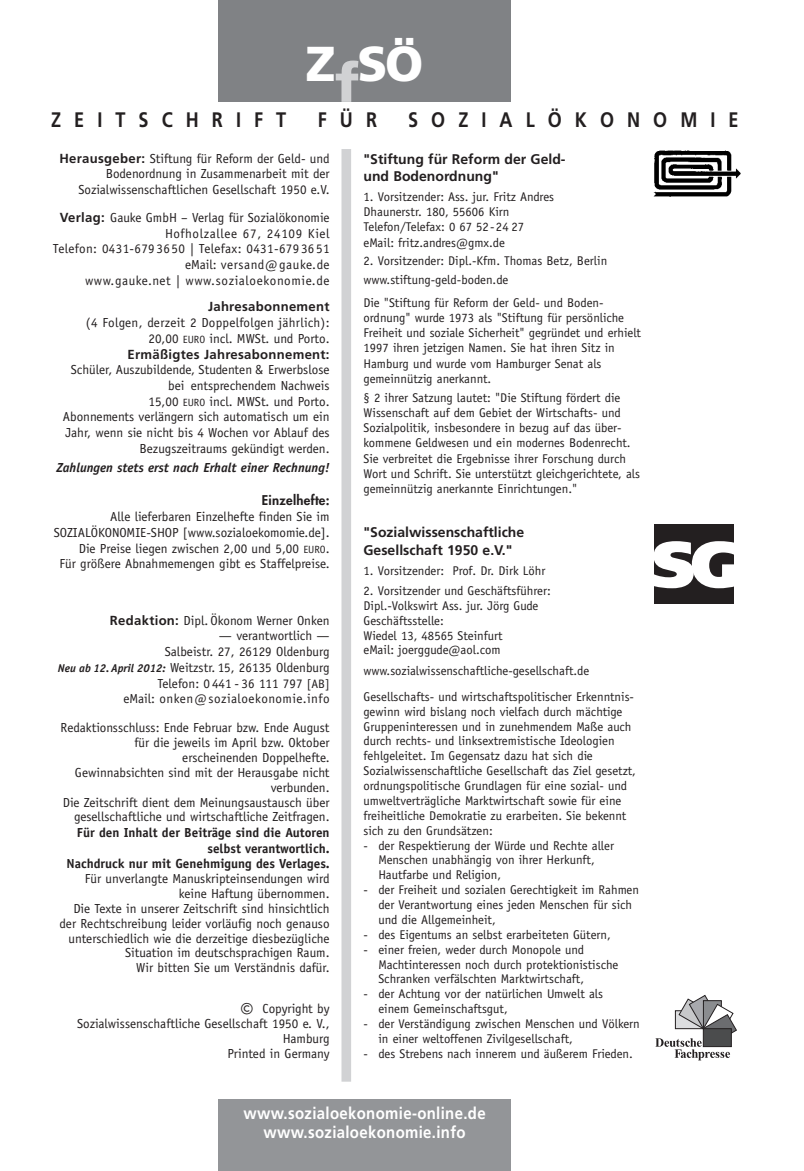
<style>
.page{position:relative;width:804px;height:1171px;background:#fff}
.page>*{position:absolute;margin:0;border:0;box-sizing:border-box;transform-origin:0 0}
.t1{font:900 54.25px "Frutiger";color:#d1d2d4}
.t2{font:900 49px "Frutiger";color:#fff}
.t3{font:24.5px "Officina Sans";color:#231f20}
.t4{font:700 21px "Frutiger";letter-spacing:.725em;color:#231f20;scale:.86 1}
.t5{font:700 16.62px/19.2px "Frutiger";letter-spacing:.02em;color:#fff;text-align:center;scale:.9 1}
.t6{font:700 14px/17.5px "Frutiger";color:#231f20}
.t7{font:13.12px/14.9px "Officina Sans";color:#231f20;text-align:right}
.t8{font:13.12px/15.8px "Officina Sans";letter-spacing:.025em;color:#231f20;text-align:right}
.t9{font:700 13.12px/15.6px "Officina Sans";color:#231f20;text-align:right}
.t10{font:13.12px/15.4px "Officina Sans";letter-spacing:.02em;color:#231f20;text-align:right}
.t11{font:700 13.12px "Frutiger";letter-spacing:.02em;color:#231f20}
.t12{font:italic 700 13.12px "Officina Sans";color:#231f20}
.t13{font:800 13.12px "Futura";letter-spacing:.025em;color:#231f20}
.t14{font:12.6px/14.9px "Officina Sans";color:#231f20}
.s1{font-family:"Frutiger";font-weight:700}
.s2{font-size:10.5px}
.s3{font-weight:700;font-style:italic;font-size:11.38px}
.s4{font-size:12.25px}
</style>
<div class="page">
<div style="left:218px;top:0;width:293px;height:102px;background:#808285"></div>
<div style="left:218px;top:1099px;width:293px;height:72px;background:#939598"></div>
<div style="left:341px;top:149px;width:10px;height:932px;background:#d1d2d4"></div>
<img style="left:653px;top:150px;width:88px;height:47px">
<svg style="left:655px;top:995px;width:81px;height:65px"></svg>
<div style="left:654px;top:524px;width:80px;height:80px;background:#231f20"></div>
<svg style="left:654px;top:541px;width:80px;height:47px"></svg>
<h2 class="t2" style="left:306px;top:44px;width:119px">Z SÖ</h2>
<h1 class="t1" style="left:335px;top:61px;width:26px">f</h1>
<h3 class="t4" style="left:51px;top:112px;width:275px">ZEITSCHRIFT</h3>
<h3 class="t4" style="left:318px;top:112px;width:70px">FÜR</h3>
<h3 class="t4" style="left:408px;top:112px;width:385px">SOZIALÖKONOMIE</h3>
<p class="t6" style="left:363px;top:151px;width:203px">"Stiftung für Reform der Geld&shy;und Bodenordnung"</p>
<p class="t14" style="left:363px;top:190px;width:192px">1. Vorsitzender: Ass. jur. Fritz Andres<br>Dhaunerstr. 180, 55606 Kirn<br>Telefon/Telefax: 0 67 52-24 27 eMail: fritz.andres@gmx.de</p>
<p class="t14" style="left:363px;top:253px;width:245px;line-height:18.9px">2. Vorsitzender: Dipl.-Kfm. Thomas Betz, Berlin www.stiftung-geld-boden.de</p>
<p class="t14" style="left:363px;top:296px;width:279px">Die "Stiftung für Reform der Geld- und Boden&shy;ordnung" wurde 1973 als "Stiftung für persönliche Freiheit und soziale Sicherheit" gegründet und erhielt 1997 ihren jetzigen Namen. Sie hat ihren Sitz in Hamburg und wurde vom Hamburger Senat als gemeinnützig anerkannt.</p>
<p class="t14" style="left:363px;top:391px;width:278px">§ 2 ihrer Satzung lautet: "Die Stiftung fördert die Wissenschaft auf dem Gebiet der Wirtschafts- und Sozialpolitik, insbesondere in bezug auf das über&shy;kommene Geldwesen und ein mo dernes Bodenrecht.<br>Sie verbreitet die Ergebnisse ihrer Forschung durch Wort und Schrift. Sie unterstützt gleichgerichtete, als ge meinnützig anerkannte Einrichtungen."</p>
<p class="t6" style="left:363px;top:525px;width:162px">"Sozialwissenschaftliche<br>Gesellschaft 1950 e.V."</p>
<p class="t14" style="left:363px;top:564px;width:183px">1. Vorsitzender: Prof. Dr. Dirk Löhr</p>
<p class="t14" style="left:363px;top:584px;width:189px">2. Vorsitzender und Geschäftsführer:<br>Dipl.-Volkswirt Ass. jur. Jörg Gude<br>Geschäftsstelle:<br>Wiedel 13, 48565 Steinfurt<br>eMail: joerggude@aol.com</p>
<p class="t14" style="left:363px;top:659px;width:272px;line-height:25.4px">www.sozialwissenschaftliche-gesellschaft.de<br>Gesellschafts- und wirtschaftspolitischer Erkenntnis-</p>
<p class="t14" style="left:363px;top:705px;width:274px">gewinn wird bislang noch vielfach durch mächtige Gruppeninteressen und in zunehmendem Maße auch durch rechts- und linksextremistische Ideologien fehlgeleitet. Im Gegensatz dazu hat sich die Sozialwissenschaftliche Gesellschaft das Ziel gesetzt, ordnungspolitische Grundlagen für eine sozial- und umweltverträgliche Marktwirtschaft sowie für eine freiheitliche Demokratie zu erarbeiten. Sie bekennt sich zu den Grundsätzen:</p>
<p class="t14" style="left:378px;top:839px;width:237px;text-indent:-15px">- der Respektierung der Würde und Rechte aller<br>Menschen unabhängig von ihrer Herkunft,<br>Hautfarbe und Religion,</p>
<p class="t14" style="left:378px;top:883px;width:262px;text-indent:-15px">- der Freiheit und sozialen Gerechtigkeit im Rahmen der Verantwortung eines jeden Menschen für sich und die Allgemeinheit,</p>
<p class="t14" style="left:363px;top:928px;width:249px">- des Eigentums an selbst erarbeiteten Gütern,</p>
<p class="t14" style="left:378px;top:943px;width:241px;text-indent:-15px">- einer freien, weder durch Monopole und<br>Machtinteressen noch durch protektionistische<br>Schranken verfälschten Marktwirtschaft,</p>
<p class="t14" style="left:378px;top:987px;width:226px;text-indent:-15px">- der Achtung vor der natürlichen Umwelt als einem Gemeinschaftsgut,</p>
<p class="t14" style="left:378px;top:1017px;width:263px;text-indent:-15px">- der Verständigung zwischen Menschen und Völkern in einer weltoffenen Zivilgesellschaft,</p>
<p class="t14" style="left:363px;top:1047px;width:271px">- des Strebens nach innerem und äußerem Frieden.</p>
<p class="t7" style="left:59px;top:152px;width:272px;line-height:15.6px"><span class="s1">Herausgeber:</span> Stiftung für Reform der Geld- und<br>Bodenordnung in Zusammenarbeit mit der<br>Sozialwissenschaftlichen Gesellschaft 1950 e.V.</p>
<p class="t8" style="left:53px;top:210px;width:278px"><span class="s1">Verlag:</span> Gauke GmbH – Verlag für Sozialökonomie Hofholzallee 67, 24109 Kiel<br>Telefon: 0431-6793650 | Telefax: 0431-6793651 eMail: versand@gauke.de<br>www.gauke.net | www.sozialoekonomie.de</p>
<p class="t11" style="left:208px;top:301px;width:123px">Jahresabonnement</p>
<p class="t10" style="left:86px;top:316px;width:245px">(4 Folgen, derzeit 2 Doppelfolgen jährlich):<br>20,00 <span class="s2">EURO</span> incl. MWSt. und Porto.</p>
<p class="t11" style="left:128px;top:349px;width:203px">Ermäßigtes Jahresabonnement:</p>
<p class="t7" style="left:63px;top:363px;width:268px;line-height:15.8px">Schüler, Auszu bildende, Studenten &amp; Erwerbslose bei entsprechendem Nachweis<br>15,00 <span class="s2">EURO</span> incl. MWSt. und Porto.<br>Abonnements verlängern sich automatisch um ein Jahr, wenn sie nicht bis 4 Wochen vor Ablauf des Bezugszeitraums gekündigt werden.</p>
<p class="t12" style="left:56px;top:463px;width:275px">Zahlungen stets erst nach Erhalt einer Rechnung!</p>
<p class="t13" style="left:262px;top:494px;width:69px">Einzelhefte:</p>
<p class="t7" style="left:54px;top:510px;width:277px;line-height:15.8px">Alle lieferbaren Einzelhefte finden Sie im SOZIALÖKONOMIE-SHOP [www.sozialoekomomie.de].<br>Die Preise liegen zwischen 2,00 und 5,00 <span class="s2">EURO</span>.<br>Für größere Abnahmemengen gibt es Staffelpreise.</p>
<p class="t7" style="left:110px;top:614px;width:221px"><span class="s1">Redaktion:</span> Dipl. Ökonom Werner Onken</p>
<p class="t7" style="left:58px;top:629px;width:273px;line-height:15.8px">— verantwortlich —<br>Salbeistr. 27, 26129 Oldenburg<br><span class="s3">Neu ab 12. April 2012:</span> Weitzstr. 15, 26135 Oldenburg Telefon: 0 441 - 36 111 797 <span class="s4">[AB]<br></span>eMail: onken@sozialoekonomie.info</p>
<p class="t7" style="left:61px;top:721px;width:270px">Redaktionsschluss: Ende Februar bzw. Ende August für die jeweils im April bzw. Oktober erscheinenden Doppelhefte.<br>Gewinnabsichten sind mit der Herausgabe nicht verbunden.<br>Die Zeitschrift dient dem Meinungsaustausch über gesellschaftliche und wirtschaftliche Zeitfragen.</p>
<p class="t9" style="left:67px;top:826px;width:264px">Für den Inhalt der Beiträge sind die Autoren selbst verantwortlich.<br>Nachdruck nur mit Genehmigung des Verlages.</p>
<p class="t7" style="left:60px;top:872px;width:271px">Für unverlangte Manuskripteinsendungen wird keine Haftung übernommen.<br>Die Texte in unserer Zeitschrift sind hinsichtlich der Rechtschreibung leider vorläufig noch genauso unterschiedlich wie die derzeitige diesbezügliche Situation im deutschsprachigen Raum.<br>Wir bitten Sie um Verständnis dafür.</p>
<p class="t7" style="left:77px;top:1002px;width:254px">Copyright by<br>Sozialwissenschaftliche Gesellschaft 1950 e. V.,<br>Hamburg<br>Printed in Germany</p>
<h3 class="t3" style="left:240px;top:1002px;width:15px">©</h3>
<h3 class="t5" style="left:243px;top:1104px;width:270px">www.sozialoekonomie-online.de www.sozialoekonomie.info</h3>
</div>
